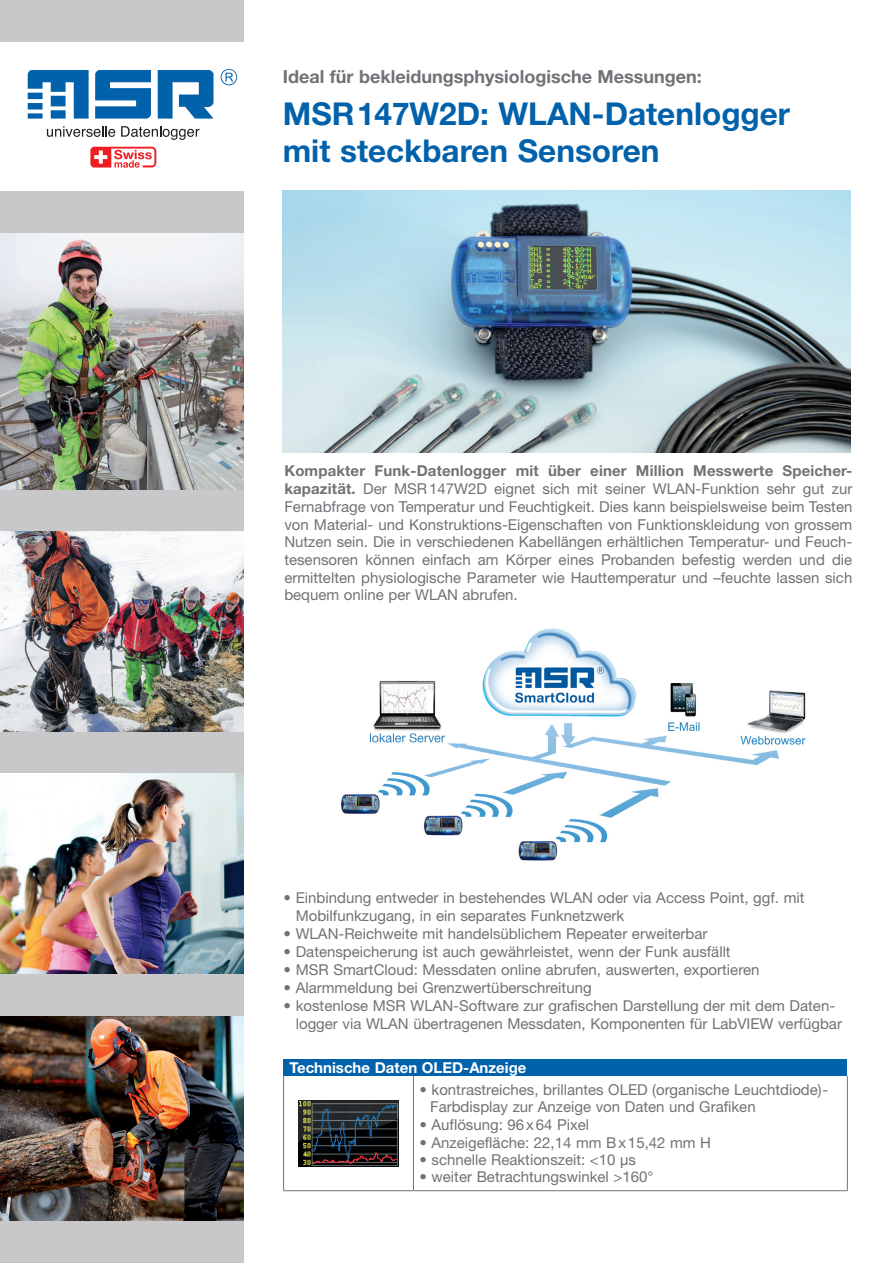
<style>
.page{position:relative;width:893px;height:1263px;background:#fff}
.page>*{position:absolute;margin:0;border:0;box-sizing:border-box;transform-origin:0 0}
.t1{font:700 31.5px/36.3px "Helvetica Neue LT Std";color:#0161aa}
.t2{font:700 18px "Helvetica Neue LT Std";color:#6f7276}
.t3{font:15px/17.7px "Helvetica Neue LT Std";color:#6f7276}
.t4{font:700 15px "Helvetica Neue LT Std";color:#fff}
.s1{font-weight:700}
</style>
<div class="page">
<div style="left:0;top:0;width:244px;height:1263px;background:#c8c7c9"></div>
<img style="left:0;top:1016px;width:244px;height:204px">
<img style="left:0;top:774px;width:244px;height:200px">
<img style="left:0;top:531px;width:244px;height:200px">
<img style="left:282px;top:191px;width:568px;height:261px">
<img style="left:0;top:234px;width:244px;height:255px">
<div style="left:0;top:43px;width:251px;height:148px;background:#fff"></div>
<svg style="left:221px;top:69px;width:16px;height:16px"></svg>
<svg style="left:28px;top:70px;width:185px;height:49px"></svg>
<svg style="left:47px;top:126px;width:68px;height:11px"></svg>
<svg style="left:121px;top:126px;width:78px;height:14px"></svg>
<svg style="left:90px;top:147px;width:66px;height:21px"></svg>
<img style="left:341px;top:628px;width:465px;height:233px">
<div style="left:284px;top:1059px;width:563px;height:17px;background:#0161aa"></div>
<hr style="left:283px;top:1076px;width:1px;height:114px;background:#6f7276">
<hr style="left:413px;top:1076px;width:1px;height:114px;background:#6f7276">
<hr style="left:847px;top:1076px;width:1px;height:114px;background:#6f7276">
<hr style="left:283px;top:1190px;width:130px;height:1px;background:#6f7276">
<hr style="left:413px;top:1190px;width:435px;height:1px;background:#6f7276">
<img style="left:299px;top:1101px;width:99px;height:66px">
<p class="t2" style="left:283px;top:65px;width:421px">Ideal für bekleidungsphysiologische Messungen:</p>
<h1 class="t1" style="left:283px;top:95px;width:509px">MSR147W2D: WLAN-Datenlogger mit steckbaren Sensoren</h1>
<p class="t3" style="left:284px;top:462px;width:570px;text-align:justify"><span class="s1">Kompakter Funk-Datenlogger mit über einer Million Messwerte Speicher&shy;kapazität.</span> Der MSR147W2D eignet sich mit seiner WLAN-Funktion sehr gut zur Fernabfrage von Temperatur und Feuchtigkeit. Dies kann beispielsweise beim Testen von Material- und Konstruktions-Eigenschaften von Funktionskleidung von grossem Nutzen sein. Die in verschiedenen Kabellängen erhältlichen Temperatur- und Feuch&shy;tesensoren können einfach am Körper eines Probanden befestig werden und die ermittelten physiologische Parameter wie Hauttemperatur und –feuchte lassen sich bequem online per WLAN abrufen.</p>
<p class="t3" style="left:296px;top:889px;width:510px;text-indent:-12px">• Einbindung entweder in bestehendes WLAN oder via Access Point, ggf. mit<br>Mobilfunkzugang, in ein separates Funknetzwerk</p>
<p class="t3" style="left:284px;top:925px;width:425px">• WLAN-Reichweite mit handelsüblichem Repeater erweiterbar</p>
<p class="t3" style="left:284px;top:943px;width:449px">• Datenspeicherung ist auch gewährleistet, wenn der Funk ausfällt</p>
<p class="t3" style="left:284px;top:961px;width:477px">• MSR SmartCloud: Messdaten online abrufen, auswerten, exportieren</p>
<p class="t3" style="left:284px;top:979px;width:309px">• Alarmmeldung bei Grenzwertüberschreitung</p>
<p class="t3" style="left:296px;top:997px;width:548px;text-indent:-12px">• kostenlose MSR WLAN-Software zur grafischen Darstellung der mit dem Daten&shy;logger via WLAN übertragenen Messdaten, Komponenten für LabVIEW verfügbar</p>
<p class="t4" style="left:290px;top:1058px;width:238px">Technische Daten OLED-Anzeige</p>
<p class="t3" style="left:430px;top:1081px;width:400px;line-height:17px;text-indent:-11px">• kontrastreiches, brillantes OLED (organische Leuchtdiode)-<br>Farbdisplay zur Anzeige von Daten und Grafiken</p>
<p class="t3" style="left:419px;top:1116px;width:171px">• Auflösung: 96x64 Pixel</p>
<p class="t3" style="left:419px;top:1134px;width:293px">• Anzeigefläche: 22,14 mm Bx15,42 mm H</p>
<p class="t3" style="left:419px;top:1151px;width:218px">• schnelle Reaktionszeit: &lt;10 μs</p>
<p class="t3" style="left:419px;top:1168px;width:236px">• weiter Betrachtungswinkel &gt;160°</p>
</div>
